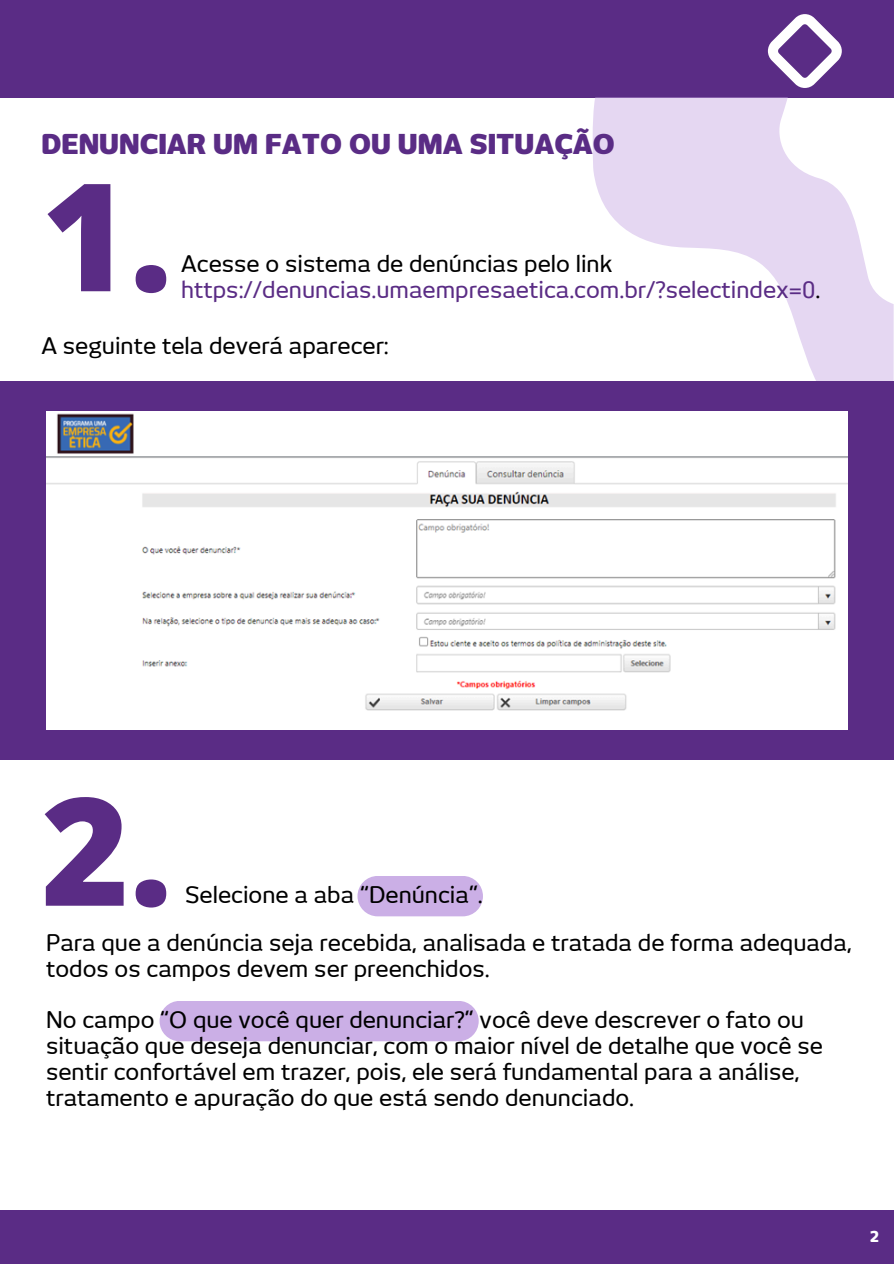
<style>
.page{position:relative;width:894px;height:1264px;background:#fff}
.page>*{position:absolute;margin:0;border:0;box-sizing:border-box;transform-origin:0 0}
.t1{font:800 150px "Open Sans";color:#5a2c85}
.t2{font:800 27px "New June";color:#5a2c85}
.t3{font:500 22.5px/25.8px "New June";color:#000}
.t4{font:500 22.5px/25.8px "New June";color:#5a2c85}
.t5{font:800 15px "New June";color:#fff}
.s1{color:#000}
</style>
<div class="page">
<div style="left:0;top:0;width:893px;height:97px;background:#5a2c85"></div>
<svg style="left:767px;top:14px;width:74px;height:74px"></svg>
<div style="left:0;top:1209px;width:893px;height:54px;background:#5a2c85"></div>
<svg style="left:592px;top:97px;width:301px;height:284px;fill:#e5d7f2"></svg>
<div style="left:0;top:381px;width:893px;height:378px;background:#5a2c85"></div>
<img style="left:46px;top:411px;width:801px;height:318px">
<div style="left:357px;top:876px;width:126px;height:40px;background:#cbafe6;border-radius:20px"></div>
<div style="left:159px;top:1000px;width:319px;height:41px;background:#cbafe6;border-radius:20px"></div>
<p class="t2" style="left:41px;top:128px;width:575px">DENUNCIAR UM FATO OU UMA SITUAÇÃO</p>
<h1 class="t1" style="left:41px;top:131px;width:133px">1.</h1>
<p class="t4" style="left:181px;top:251px;width:640px"><span class="s1">Acesse o sistema de denúncias pelo link </span>https://denuncias.umaempresaetica.com.br/?selectindex=0<span class="s1">.</span></p>
<h1 class="t3" style="left:41px;top:333px;width:349px">A seguinte tela deverá aparecer:</h1>
<p class="t1" style="left:41px;top:745px;width:133px">2.</p>
<p class="t3" style="left:46px;top:929px;width:807px">Para que a denúncia seja recebida, analisada e tratada de forma adequada, todos os campos devem ser preenchidos.</p>
<p class="t3" style="left:46px;top:1007px;width:778px">No campo “O que você quer denunciar?” você deve descrever o fato ou situação que deseja denunciar, com o maior nível de detalhe que você se sentir confortável em trazer, pois, ele será fundamental para a análise, tratamento e apuração do que está sendo denunciado.</p>
<p class="t3" style="left:185px;top:882px;width:299px">Selecione a aba “Denúncia”.</p>
<h2 class="t5" style="left:870px;top:1226px;width:10px">2</h2>
</div>
